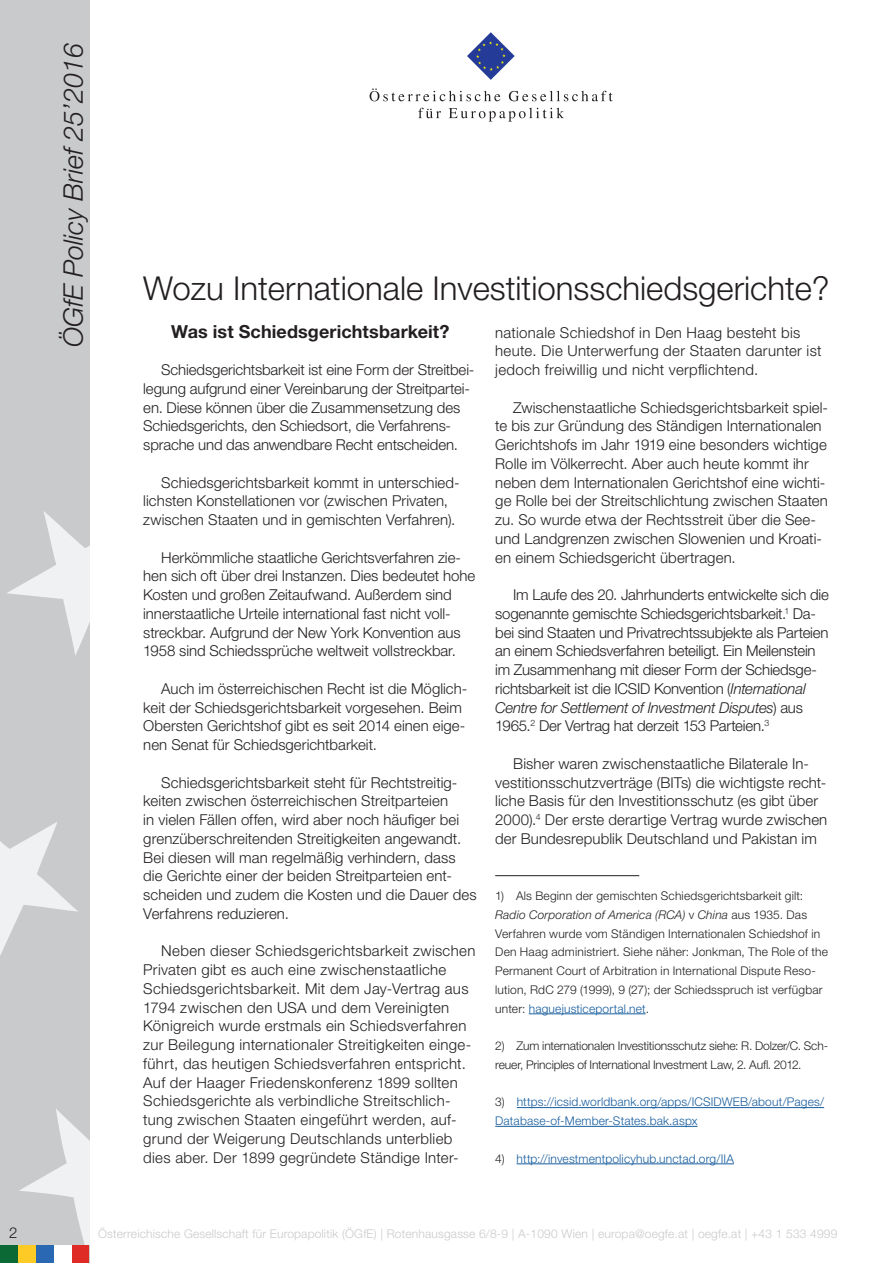
<style>
.page{position:relative;width:893px;height:1263px;background:#fff}
.page>*{position:absolute;margin:0;border:0;box-sizing:border-box;transform-origin:0 0}
.t1{font:300 33px "Helvetica Neue LT Std";color:#231f20}
.t2{font:italic 300 27px "Helvetica Neue LT Std";color:#231f20}
.Zwischenüberschrift{font:700 18px "Helvetica Neue LT Std";letter-spacing:.005em;color:#231f20}
.Standard_Paragraph{font:300 15px/18.8px "Helvetica Neue LT Std";letter-spacing:.005em;color:#231f20}
.Standard_Paragraph-2{font:300 15px/18.8px "Helvetica Neue LT Std";letter-spacing:-.015em;color:#231f20}
.Footnotes{font:300 12px/18.8px "Helvetica Neue LT Std";letter-spacing:.015em;color:#231f20}
.Footnotes-2{font:300 12px/18.8px "Helvetica Neue LT Std";letter-spacing:.015em;color:#175d9e}
.t3{font:300 12px "Helvetica Neue LT Std";letter-spacing:.015em;color:#c9cacc}
.Footnotes-3{font:300 12px/18.8px "Helvetica Neue LT Std";letter-spacing:-.01em;color:#231f20}
.s1{font-style:italic}
.s2{color:#175d9e}
.s3{color:#231f20}
</style>
<div class="page">
<div style="left:0;top:0;width:89px;height:1263px;background:#c9cacc"></div>
<svg style="left:19px;top:1109px;width:70px;height:136px"></svg>
<svg style="left:0;top:822px;width:78px;height:134px"></svg>
<svg style="left:7px;top:511px;width:82px;height:144px"></svg>
<div style="left:18px;top:1245px;width:18px;height:18px;background:#fecb26"></div>
<div style="left:36px;top:1245px;width:18px;height:18px;background:#2b68b3"></div>
<div style="left:71px;top:1245px;width:18px;height:18px;background:#de2b26"></div>
<div style="left:0;top:1245px;width:18px;height:18px;background:#0b6936"></div>
<div style="left:54px;top:1245px;width:17px;height:18px;background:#fff"></div>
<svg style="left:467px;top:32px;width:48px;height:48px"></svg>
<svg style="left:370px;top:88px;width:130px;height:13px"></svg>
<svg style="left:509px;top:91px;width:104px;height:10px"></svg>
<svg style="left:418px;top:108px;width:23px;height:10px"></svg>
<svg style="left:449px;top:108px;width:115px;height:14px"></svg>
<hr style="left:495px;top:875px;width:144px;height:1px;background:#231f20">
<hr style="left:529px;top:1013px;width:117px;height:1px;background:#175d9e">
<hr style="left:517px;top:1107px;width:307px;height:1px;background:#175d9e">
<hr style="left:495px;top:1126px;width:203px;height:1px;background:#175d9e">
<hr style="left:517px;top:1163px;width:217px;height:1px;background:#175d9e">
<h2 class="t2" style="left:57px;top:347px;width:305px;rotate:-90deg">ÖGfE Policy Brief 25’2016</h2>
<p class="t1" style="left:143px;top:268px;width:688px">Wozu Internationale Investitionsschiedsgerichte?</p>
<p class="Zwischenüberschrift" style="left:171px;top:320px;width:280px">Was ist Schiedsgerichtsbarkeit?</p>
<p class="Standard_Paragraph" style="left:143px;top:360px;width:333px;text-indent:18px">Schiedsgerichtsbarkeit ist eine Form der Streitbei&shy;legung aufgrund einer Vereinbarung der Streitpartei&shy;en. Diese können über die Zusammensetzung des Schiedsgerichts, den Schiedsort, die Verfahrens&shy;sprache und das anwendbare Recht entscheiden.</p>
<p class="Standard_Paragraph" style="left:143px;top:472px;width:318px;text-indent:18px">Schiedsgerichtsbarkeit kommt in unterschied&shy;lichsten Konstellationen vor (zwischen Privaten, zwischen Staaten und in gemischten Verfahren).</p>
<p class="Standard_Paragraph" style="left:143px;top:547px;width:333px;text-indent:18px">Herkömmliche staatliche Gerichtsverfahren zie&shy;hen sich oft über drei Instanzen. Dies bedeutet hohe Kosten und großen Zeitaufwand. Außerdem sind innerstaatliche Urteile international fast nicht voll&shy;streckbar. Aufgrund der New York Konvention aus 1958 sind Schiedssprüche weltweit vollstreckbar.</p>
<p class="Standard_Paragraph" style="left:143px;top:679px;width:325px;text-indent:18px">Auch im österreichischen Recht ist die Möglich&shy;keit der Schiedsgerichtsbarkeit vorgesehen. Beim Obersten Gerichtshof gibt es seit 2014 einen eige&shy;nen Senat für Schiedsgerichtbarkeit.</p>
<p class="Standard_Paragraph" style="left:143px;top:772px;width:335px;text-indent:18px">Schiedsgerichtsbarkeit steht für Rechtstreitig&shy;keiten zwischen österreichischen Streitparteien<br>in vielen Fällen offen, wird aber noch häufiger bei grenzüberschreitenden Streitigkeiten angewandt.<br>Bei diesen will man regelmäßig verhindern, dass die Gerichte einer der beiden Streitparteien ent&shy;scheiden und zudem die Kosten und die Dauer des Verfahrens reduzieren.</p>
<p class="Standard_Paragraph" style="left:143px;top:941px;width:334px;text-indent:18px">Neben dieser Schiedsgerichtsbarkeit zwischen Privaten gibt es auch eine zwischenstaatliche Schiedsgerichtsbarkeit. Mit dem Jay-Vertrag aus 1794 zwischen den USA und dem Vereinigten Königreich wurde erstmals ein Schiedsverfahren zur Beilegung internationaler Streitigkeiten einge&shy;führt, das heutigen Schiedsverfahren entspricht.<br>Auf der Haager Friedenskonferenz 1899 sollten Schiedsgerichte als verbindliche Streitschlich&shy;tung zwischen Staaten eingeführt werden, auf&shy;grund der Weigerung Deutschlands unterblieb dies aber. Der 1899 gegründete Ständige Inter-</p>
<p class="Standard_Paragraph" style="left:495px;top:322px;width:328px">nationale Schiedshof in Den Haag besteht bis heute. Die Unterwerfung der Staaten darunter ist jedoch freiwillig und nicht verpflichtend.</p>
<p class="Standard_Paragraph" style="left:495px;top:397px;width:334px;text-indent:18px">Zwischenstaatliche Schiedsgerichtsbarkeit spiel&shy;te bis zur Gründung des Ständigen Internationalen Gerichtshofs im Jahr 1919 eine besonders wichtige Rolle im Völkerrecht. Aber auch heute kommt ihr neben dem Internationalen Gerichtshof eine wichti&shy;ge Rolle bei der Streitschlichtung zwischen Staaten zu. So wurde etwa der Rechtsstreit über die See&shy;und Landgrenzen zwischen Slowenien und Kroati&shy;en einem Schiedsgericht übertragen.</p>
<p class="Standard_Paragraph-2" style="left:495px;top:585px;width:335px;text-indent:18px">Im Laufe des 20. Jahrhunderts entwickelte sich die sogenannte gemischte Schiedsgerichtsbarkeit.<sup>1</sup> Da&shy;bei sind Staaten und Privatrechtssubjekte als Parteien an einem Schiedsverfahren beteiligt. Ein Meilenstein im Zusammenhang mit dieser Form der Schiedsge&shy;richtsbarkeit ist die ICSID Konvention (<span class="s1">International Centre for Settlement of Investment Disputes</span>) aus 1965.<sup>2</sup> Der Vertrag hat derzeit 153 Parteien.<sup>3</sup></p>
<p class="Standard_Paragraph" style="left:495px;top:754px;width:334px;text-indent:18px">Bisher waren zwischenstaatliche Bilaterale In&shy;vestitionsschutzverträge (BITs) die wichtigste recht&shy;liche Basis für den Investitionsschutz (es gibt über 2000).<sup>4</sup> Der erste derartige Vertrag wurde zwischen der Bundesrepublik Deutschland und Pakistan im</p>
<p class="Footnotes" style="left:495px;top:886px;width:334px">1) Als Beginn der gemischten Schiedsgerichtsbarkeit gilt:<br><span class="s1">Radio Corporation of America (RCA)</span> v <span class="s1">China</span> aus 1935. Das Verfahren wurde vom Ständigen Internationalen Schiedshof in Den Haag administriert. Siehe näher: Jonkman, The Role of the Permanent Court of Arbitration in International Dispute Reso&shy;lution, RdC 279 (1999), 9 (27); der Schiedsspruch ist verfügbar unter: <span class="s2">haguejusticeportal.net</span>.</p>
<p class="Footnotes-3" style="left:495px;top:1036px;width:334px">2) Zum internationalen Investitionsschutz siehe: R. Dolzer/C. Sch&shy;reuer, Principles of International Investment Law, 2. Aufl. 2012.</p>
<p class="Footnotes-2" style="left:495px;top:1092px;width:330px"><span class="s3">3)</span> https://icsid.worldbank.org/apps/ICSIDWEB/about/Pages/<br>Database-of-Member-States.bak.aspx</p>
<p class="Footnotes-2" style="left:495px;top:1149px;width:240px"><span class="s3">4)</span> http://investmentpolicyhub.unctad.org/IIA</p>
<p class="Standard_Paragraph" style="left:9px;top:1222px;width:10px">2</p>
<p class="t3" style="left:98px;top:1226px;width:741px">Österreichische Gesellschaft für Europapolitik (ÖGfE) | Rotenhausgasse 6/8-9 | A-1090 Wien | europa@oegfe.at | oegfe.at | +43 1 533 4999</p>
</div>
